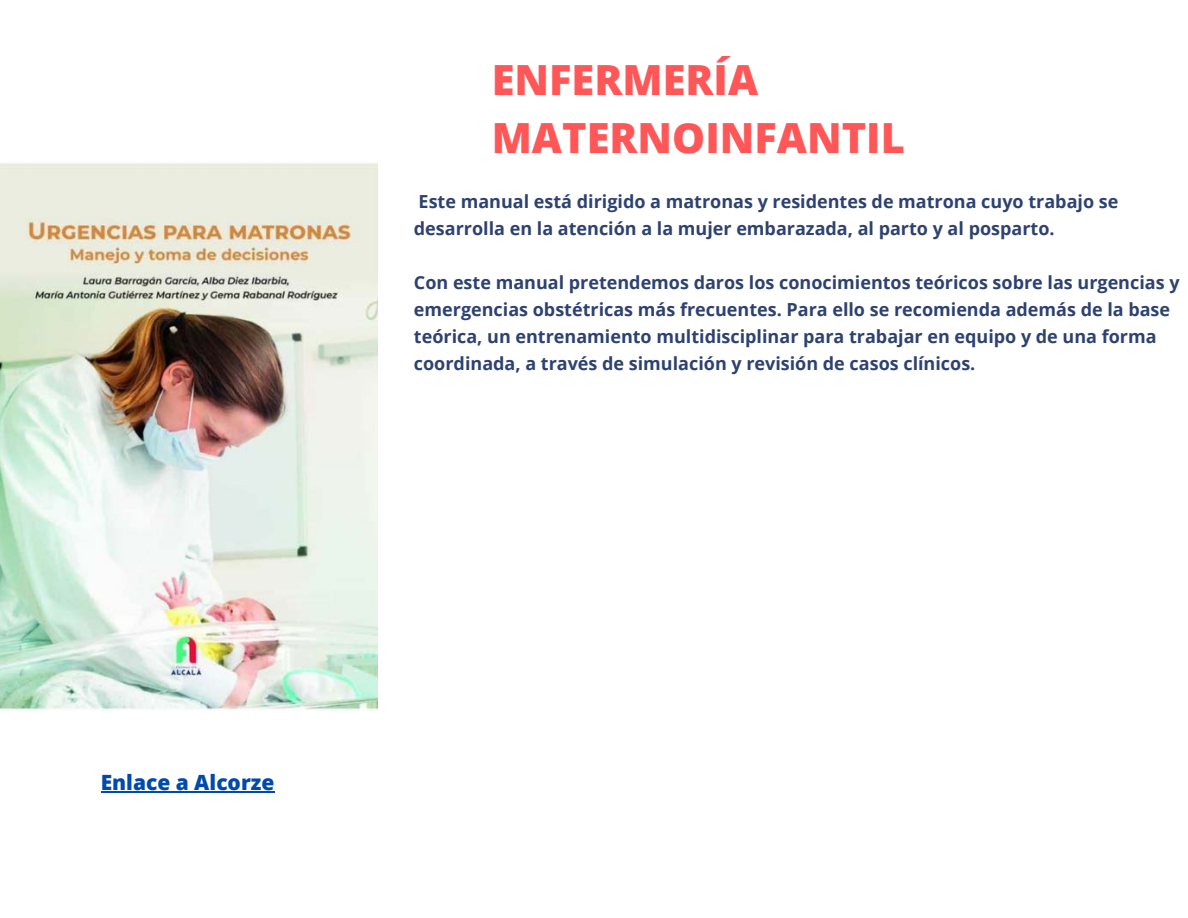
<style>
.page{position:relative;width:1188px;height:918px;background:#fff}
.page>*{position:absolute;margin:0;border:0;box-sizing:border-box;transform-origin:0 0}
.t1{font:800 41.55px/57.9px "Open Sans";color:#ff5757}
.t2{font:800 21px "Open Sans";color:#004aad}
.t3{font:700 18px/27px "Open Sans";color:#2d4271}
</style>
<div class="page">
<img style="left:0;top:163px;width:378px;height:547px">
<hr style="left:101px;top:791px;width:174px;height:1px;background:#004aad">
<h1 class="t1" style="left:492px;top:50px;width:415px">ENFERMERÍA<br>MATERNOINFANTIL</h1>
<p class="t3" style="left:414px;top:187px;width:706px">Este manual está dirigido a matronas y residentes de matrona cuyo trabajo se desarrolla en la atención a la mujer embarazada, al parto y al posparto.</p>
<p class="t3" style="left:414px;top:268px;width:767px">Con este manual pretendemos daros los conocimientos teóricos sobre las urgencias y emergencias obstétricas más frecuentes. Para ello se recomienda además de la base teórica, un entrenamiento multidisciplinar para trabajar en equipo y de una forma coordinada, a través de simulación y revisión de casos clínicos.</p>
<p class="t2" style="left:101px;top:768px;width:175px">Enlace a Alcorze</p>
</div>
